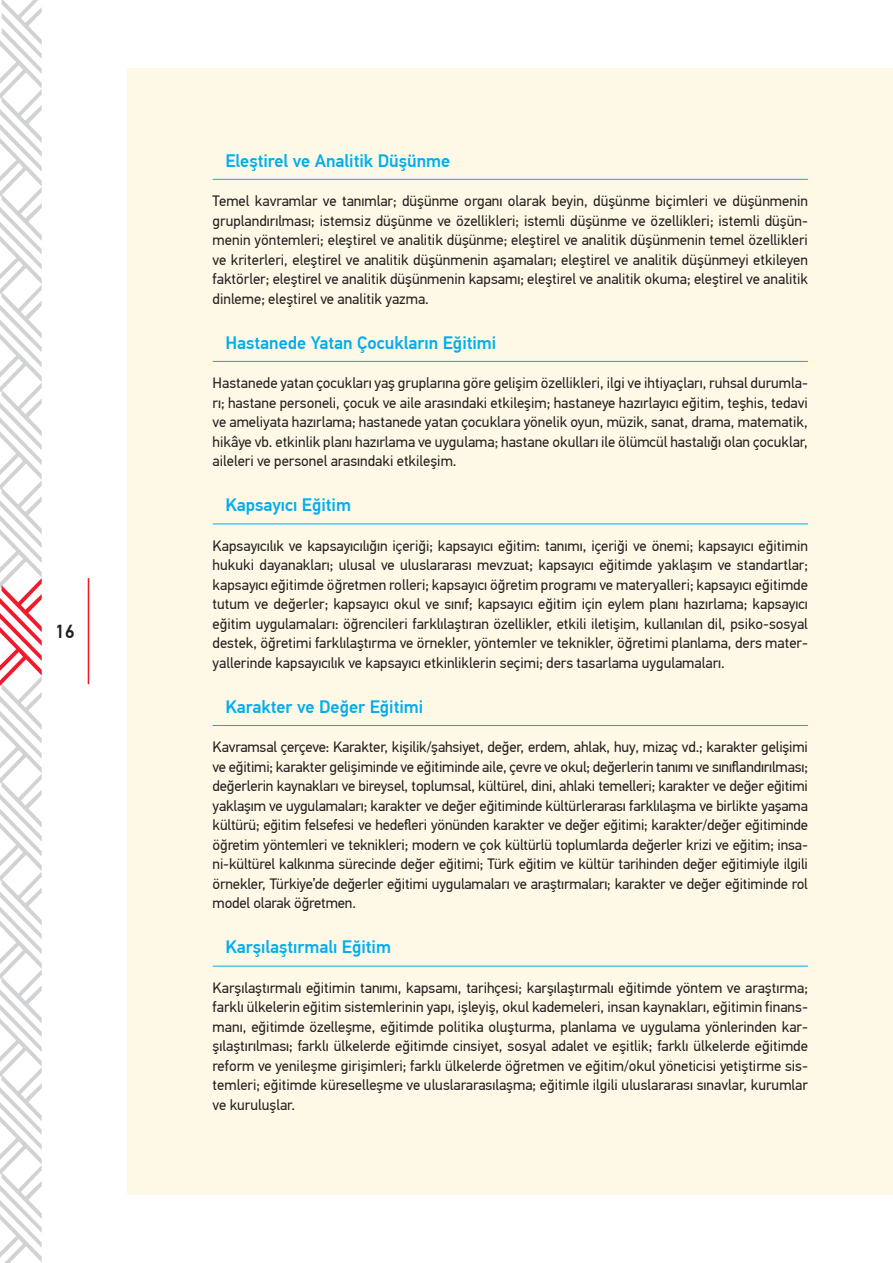
<style>
.page{position:relative;width:893px;height:1263px;background:#fff}
.page>*{position:absolute;margin:0;border:0;box-sizing:border-box;transform-origin:0 0}
.t1{font:500 18.9px "PF Din Text Pro";color:#231f20}
.t2{font:500 18px "PF Din Text Pro";color:#00aeef}
.t3{font:15px/19.5px "PF Din Text Pro";color:#231f20;text-align:justify}
</style>
<div class="page">
<div style="left:128px;top:68px;width:765px;height:1127px;background:#fef8e6"></div>
<hr style="left:88px;top:578px;width:1px;height:106px;background:#ee1b2d">
<svg style="left:0;top:0;width:42px;height:1263px"></svg>
<hr style="left:213px;top:179px;width:595px;height:1px;background:#00aeef">
<hr style="left:213px;top:361px;width:595px;height:1px;background:#00aeef">
<hr style="left:213px;top:523px;width:595px;height:1px;background:#00aeef">
<hr style="left:213px;top:725px;width:595px;height:1px;background:#00aeef">
<hr style="left:213px;top:966px;width:595px;height:1px;background:#00aeef">
<p class="t1" style="left:55px;top:620px;width:21px">16</p>
<p class="t2" style="left:225px;top:150px;width:227px">Eleştirel ve Analitik Düşünme</p>
<p class="t3" style="left:213px;top:191px;width:597px">Temel kavramlar ve tanımlar; düşünme organı olarak beyin, düşünme biçimleri ve düşünmenin gruplandırılması; istemsiz düşünme ve özellikleri; istemli düşünme ve özellikleri; istemli düşün&shy;menin yöntemleri; eleştirel ve analitik düşünme; eleştirel ve analitik düşünmenin temel özellikleri ve kriterleri, eleştirel ve analitik düşünmenin aşamaları; eleştirel ve analitik düşünmeyi etkileyen faktörler; eleştirel ve analitik düşünmenin kapsamı; eleştirel ve analitik okuma; eleştirel ve analitik dinleme; eleştirel ve analitik yazma.</p>
<p class="t2" style="left:225px;top:332px;width:272px">Hastanede Yatan Çocukların Eğitimi</p>
<p class="t3" style="left:213px;top:373px;width:597px">Hastanede yatan çocukları yaş gruplarına göre gelişim özellikleri, ilgi ve ihtiyaçları, ruhsal durumla&shy;rı; hastane personeli, çocuk ve aile arasındaki etkileşim; hastaneye hazırlayıcı eğitim, teşhis, tedavi ve ameliyata hazırlama; hastanede yatan çocuklara yönelik oyun, müzik, sanat, drama, matematik, hikâye vb. etkinlik planı hazırlama ve uygulama; hastane okulları ile ölümcül hastalığı olan çocuklar, aileleri ve personel arasındaki etkileşim.</p>
<p class="t2" style="left:225px;top:494px;width:127px">Kapsayıcı Eğitim</p>
<p class="t3" style="left:213px;top:536px;width:597px">Kapsayıcılık ve kapsayıcılığın içeriği; kapsayıcı eğitim: tanımı, içeriği ve önemi; kapsayıcı eğitimin hukuki dayanakları; ulusal ve uluslararası mevzuat; kapsayıcı eğitimde yaklaşım ve standartlar; kapsayıcı eğitimde öğretmen rolleri; kapsayıcı öğretim programı ve materyalleri; kapsayıcı eğitimde tutum ve değerler; kapsayıcı okul ve sınıf; kapsayıcı eğitim için eylem planı hazırlama; kapsayıcı eğitim uygulamaları: öğrencileri farklılaştıran özellikler, etkili iletişim, kullanılan dil, psiko-sosyal destek, öğretimi farklılaştırma ve örnekler, yöntemler ve teknikler, öğretimi planlama, ders mater&shy;yallerinde kapsayıcılık ve kapsayıcı etkinliklerin seçimi; ders tasarlama uygulamaları.</p>
<p class="t2" style="left:225px;top:696px;width:199px">Karakter ve Değer Eğitimi</p>
<p class="t3" style="left:213px;top:737px;width:597px">Kavramsal çerçeve: Karakter, kişilik/şahsiyet, değer, erdem, ahlak, huy, mizaç vd.; karakter gelişimi ve eğitimi; karakter gelişiminde ve eğitiminde aile, çevre ve okul; değerlerin tanımı ve sınıflandırılması; değerlerin kaynakları ve bireysel, toplumsal, kültürel, dini, ahlaki temelleri; karakter ve değer eğitimi yaklaşım ve uygulamaları; karakter ve değer eğitiminde kültürlerarası farklılaşma ve birlikte yaşama kültürü; eğitim felsefesi ve hedefleri yönünden karakter ve değer eğitimi; karakter/değer eğitiminde öğretim yöntemleri ve teknikleri; modern ve çok kültürlü toplumlarda değerler krizi ve eğitim; insa&shy;ni-kültürel kalkınma sürecinde değer eğitimi; Türk eğitim ve kültür tarihinden değer eğitimiyle ilgili örnekler, Türkiye’de değerler eğitimi uygulamaları ve araştırmaları; karakter ve değer eğitiminde rol model olarak öğretmen.</p>
<p class="t2" style="left:225px;top:936px;width:167px">Karşılaştırmalı Eğitim</p>
<p class="t3" style="left:213px;top:978px;width:597px">Karşılaştırmalı eğitimin tanımı, kapsamı, tarihçesi; karşılaştırmalı eğitimde yöntem ve araştırma; farklı ülkelerin eğitim sistemlerinin yapı, işleyiş, okul kademeleri, insan kaynakları, eğitimin finans&shy;manı, eğitimde özelleşme, eğitimde politika oluşturma, planlama ve uygulama yönlerinden kar&shy;şılaştırılması; farklı ülkelerde eğitimde cinsiyet, sosyal adalet ve eşitlik; farklı ülkelerde eğitimde reform ve yenileşme girişimleri; farklı ülkelerde öğretmen ve eğitim/okul yöneticisi yetiştirme sis&shy;temleri; eğitimde küreselleşme ve uluslararasılaşma; eğitimle ilgili uluslararası sınavlar, kurumlar ve kuruluşlar.</p>
</div>
